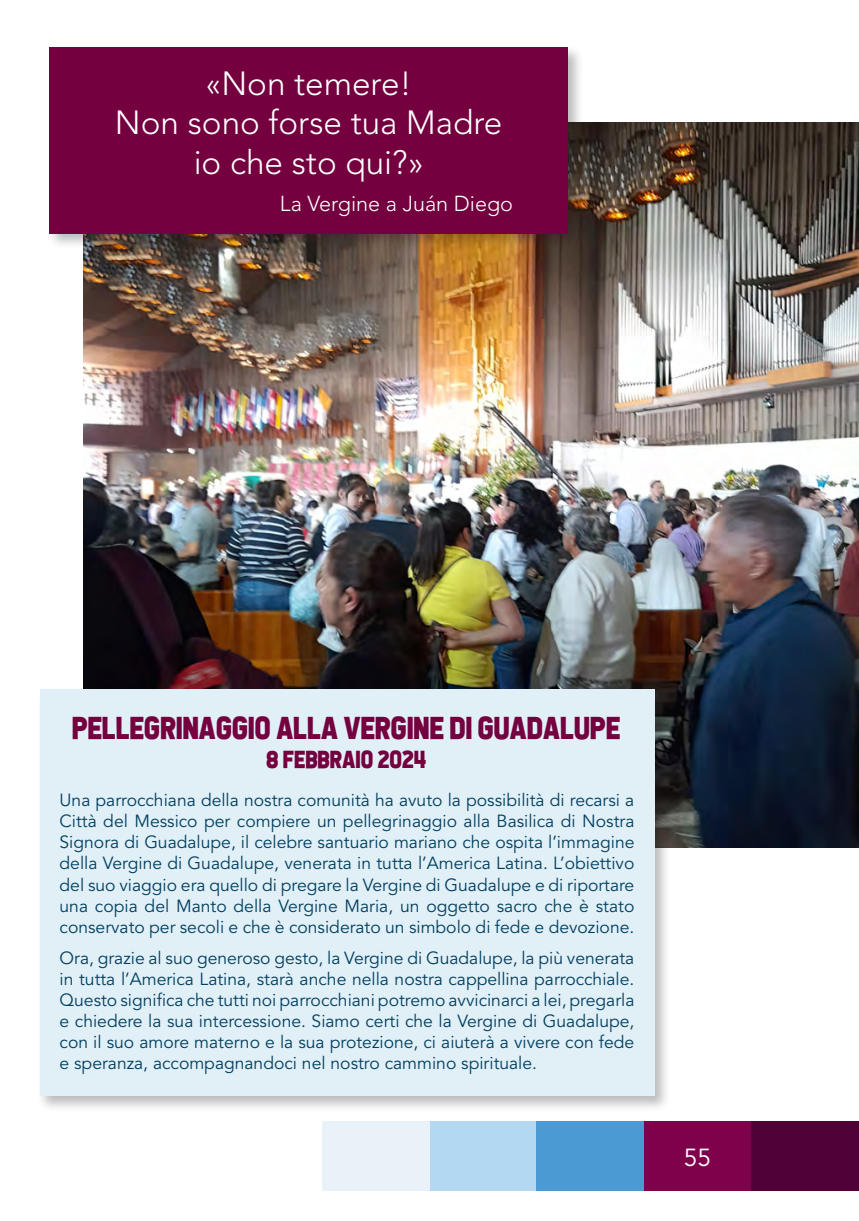
<style>
.page{position:relative;width:859px;height:1221px;background:#fff}
.page>*{position:absolute;margin:0;border:0;box-sizing:border-box;transform-origin:0 0}
.t1{font:300 33.25px/39.9px "Avenir LT Std";color:#fff;text-align:center}
.t2{font:31.5px "Allthe Waytothe Sun";color:#74003f}
.t3{font:24.5px "Allthe Waytothe Sun";color:#74003f}
.t4{font:24.5px "Avenir LT Std";color:#fff}
.t5{font:300 21.53px "Avenir LT Std";color:#fff}
.t6{font:17.5px/21px "Avenir LT Std";color:#023f60;text-align:justify}
</style>
<div class="page">
<div style="left:751px;top:1121px;width:107px;height:70px;background:#500237"></div>
<div style="left:643px;top:1121px;width:108px;height:70px;background:#7f004b"></div>
<div style="left:535px;top:1121px;width:108px;height:70px;background:#4c9ad3"></div>
<div style="left:427px;top:1121px;width:108px;height:70px;background:#b3d8f1"></div>
<div style="left:322px;top:1121px;width:108px;height:70px;background:#e8f2f8"></div>
<img style="left:84px;top:122px;width:774px;height:725px">
<div style="left:37px;top:687px;width:633px;height:425px;background:#231f20;opacity:.3"></div>
<div style="left:40px;top:689px;width:614px;height:406px;background:#e1f0f7"></div>
<div style="left:47px;top:45px;width:537px;height:205px;background:#231f20;opacity:.3"></div>
<div style="left:50px;top:47px;width:517px;height:186px;background:#74003f"></div>
<p class="t1" style="left:115px;top:63px;width:389px">«Non temere!<br>Non sono forse tua Madre</p>
<p class="t1" style="left:193px;top:143px;width:231px">io che sto qui?»</p>
<p class="t5" style="left:280px;top:191px;width:234px">La Vergine a Juán Diego</p>
<p class="t2" style="left:73px;top:710px;width:549px">PELLEGRINAGGIO ALLA VERGINE DI GUADALUPE</p>
<p class="t3" style="left:267px;top:745px;width:161px">8 FEBBRAIO 2024</p>
<p class="t6" style="left:60px;top:790px;width:576px">Una parrocchiana della nostra comunità ha avuto la possibilità di recarsi a Città del Messico per compiere un pellegrinaggio alla Basilica di Nostra Signora di Guadalupe, il celebre santuario mariano che ospita l’immagine della Vergine di Guadalupe, venerata in tutta l’America Latina. L’obiettivo del suo viaggio era quello di pregare la Vergine di Guadalupe e di riportare una copia del Manto della Vergine Maria, un oggetto sacro che è stato conservato per secoli e che è considerato un simbolo di fede e devozione.</p>
<p class="t6" style="left:60px;top:947px;width:576px">Ora, grazie al suo generoso gesto, la Vergine di Guadalupe, la più venerata in tutta l’America Latina, starà anche nella nostra cappellina parrocchiale.<br>Questo significa che tutti noi parrocchiani potremo avvicinarci a lei, pregarla e chiedere la sua intercessione. Siamo certi che la Vergine di Guadalupe, con il suo amore materno e la sua protezione, ci aiuterà a vivere con fede e speranza, accompagnandoci nel nostro cammino spirituale.</p>
<h3 class="t4" style="left:683px;top:1143px;width:29px">55</h3>
</div>
